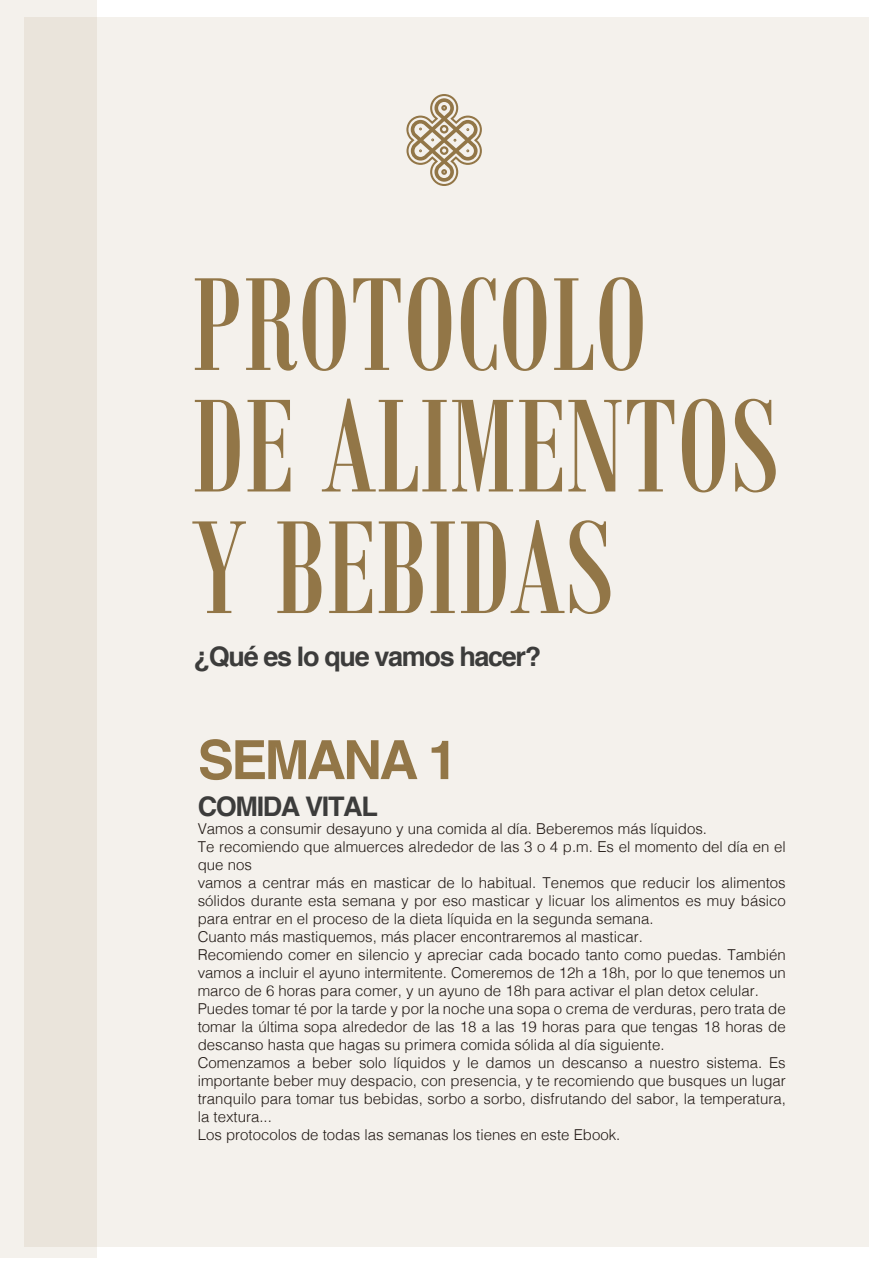
<style>
.page{position:relative;width:893px;height:1263px;background:#fff}
.page>*{position:absolute;margin:0;border:0;box-sizing:border-box;transform-origin:0 0}
.t1{font:144px/121.5px "Bodoni MT Condensed";color:#927647}
.t2{font:700 54px "Helvetica";letter-spacing:-.05em;color:#927647}
.t3{font:700 27px "Helvetica";letter-spacing:-.05em;color:#3c3c3b}
.t4{font:300 15px/18px "Helvetica";color:#211915}
</style>
<div class="page">
<div style="left:24px;top:17px;width:845px;height:1229px;background:#f4f1ec"></div>
<div style="left:0;top:0;width:96px;height:1258px;background:linear-gradient(to right,#f2eee8,#e7e1d6)"></div>
<svg style="left:406px;top:94px;width:76px;height:92px"></svg>
<h1 class="t1" style="left:192px;top:262px;width:588px">PROTOCOLO<br>DE ALIMENTOS<br>Y BEBIDAS</h1>
<h3 class="t3" style="left:194px;top:635px;width:349px">¿Qué es lo que vamos hacer?</h3>
<h2 class="t2" style="left:198px;top:716px;width:262px">SEMANA 1</h2>
<h3 class="t3" style="left:198px;top:785px;width:182px">COMIDA VITAL</h3>
<p class="t4" style="left:198px;top:819px;width:590px">Vamos a consumir desayuno y una comida al día. Beberemos más líquidos.<br>Te recomiendo que almuerces alrededor de las 3 o 4 p.m. Es el momento del día en el que nos<br>vamos a centrar más en masticar de lo habitual. Tenemos que reducir los alimentos sólidos durante esta semana y por eso masticar y licuar los alimentos es muy básico para entrar en el proceso de la dieta líquida en la segunda semana.<br>Cuanto más mastiquemos, más placer encontraremos al masticar.<br>Recomiendo comer en silencio y apreciar cada bocado tanto como puedas. También vamos a incluir el ayuno intermitente. Comeremos de 12h a 18h, por lo que tenemos un marco de 6 horas para comer, y un ayuno de 18h para activar el plan detox celular.<br>Puedes tomar té por la tarde y por la noche una sopa o crema de verduras, pero trata de tomar la última sopa alrededor de las 18 a las 19 horas para que tengas 18 horas de descanso hasta que hagas su primera comida sólida al día siguiente.<br>Comenzamos a beber solo líquidos y le damos un descanso a nuestro sistema. Es importante beber muy despacio, con presencia, y te recomiendo que busques un lugar tranquilo para tomar tus bebidas, sorbo a sorbo, disfrutando del sabor, la temperatura, la textura...<br>Los protocolos de todas las semanas los tienes en este Ebook.</p>
</div>
